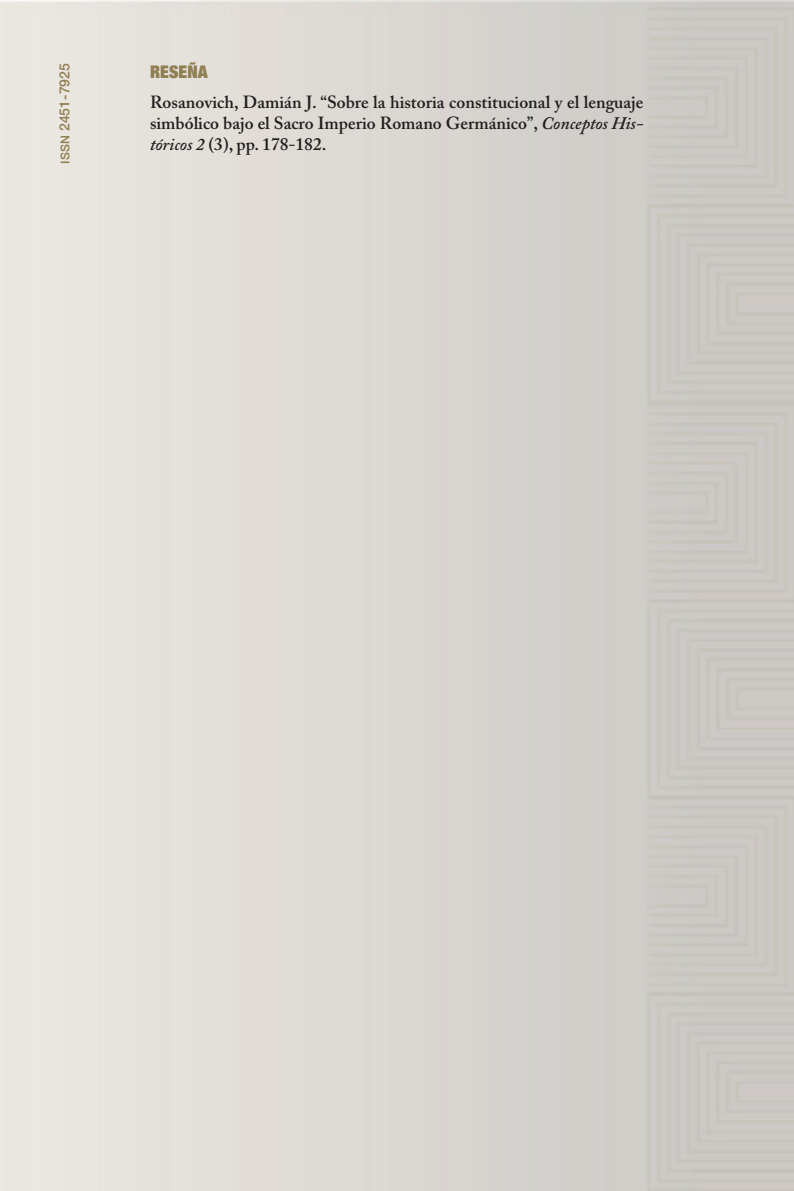
<style>
.page{position:relative;width:794px;height:1191px;background:#fff}
.page>*{position:absolute;margin:0;border:0;box-sizing:border-box;transform-origin:0 0}
.t1{font:600 17.5px/21px "Adobe Caslon Pro";color:#231f20;text-align:justify}
.t2{font:900 expanded 17.5px "Helvetica Neue";letter-spacing:.005em;color:#917f54}
.t3{font:500 14px "Helvetica Neue";letter-spacing:.005em;color:#917f54}
.s1{font-size:12.25px}
.s2{font-style:italic}
</style>
<div class="page">
<p class="t3" style="left:56px;top:164px;width:102px;rotate:-90deg"><span class="s1">ISSN</span> 2451-7925</p>
<p class="t2" style="left:150px;top:61px;width:59px">RESEÑA</p>
<p class="t1" style="left:150px;top:91px;width:495px">Rosanovich, Damián J. “Sobre la historia constitucional y el lenguaje simbólico bajo el Sacro Imperio Romano Germánico”, <span class="s2">Conceptos His&shy;tóricos 2</span> (3), pp. 178-182.</p>
</div>
